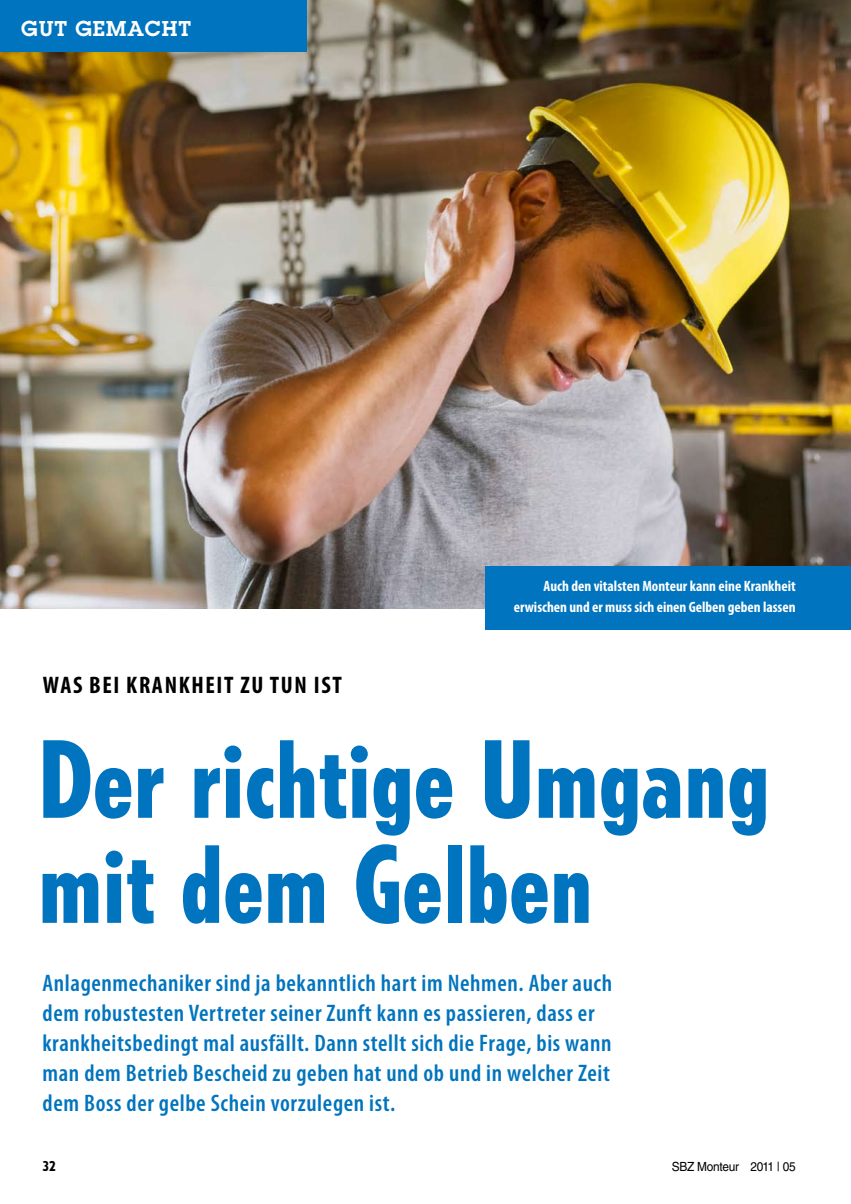
<style>
.page{position:relative;width:851px;height:1204px;background:#fff}
.page>*{position:absolute;margin:0;border:0;box-sizing:border-box;transform-origin:0 0}
.t1{font:800 condensed 105px/105px "Tempo Std";color:#0074be}
.t2{font:600 condensed 24px/30px "Myriad Pro";letter-spacing:.025em;color:#0074be}
.t3{font:700 condensed 24px "Myriad Pro";letter-spacing:.07em;color:#000}
.t4{font:600 21px "Lubalin Graph Std";letter-spacing:.05em;color:#fff}
.t5{font:700 condensed 15px/21px "Myriad Pro";color:#fff;text-align:right}
.t6{font:800 condensed 13.5px "Tempo Std";color:#000}
.t7{font:12.6px "Helvetica LT Std";letter-spacing:-.02em;color:#000;scale:.94 1}
</style>
<div class="page">
<img style="left:0;top:0;width:850px;height:608px">
<div style="left:0;top:0;width:306px;height:51px;background:#0074be"></div>
<div style="left:485px;top:566px;width:365px;height:63px;background:#0074be"></div>
<p class="t4" style="left:21px;top:15px;width:171px">GUT GEMACHT</p>
<p class="t3" style="left:43px;top:670px;width:300px">Was bei Krankheit zu tun ist</p>
<p class="t5" style="left:513px;top:575px;width:283px">Auch den vitalsten Monteur kann eine Krankheit erwischen und er muss sich einen Gelben geben lassen</p>
<h1 class="t1" style="left:38px;top:726px;width:732px">Der richtige Umgang mit dem Gelben</h1>
<p class="t2" style="left:43px;top:967px;width:571px">Anlagenmechaniker sind ja bekanntlich hart im Nehmen. Aber auch dem robustesten Vertreter seiner Zunft kann es passieren, dass er krankheitsbedingt mal ausfällt. Dann stellt sich die Frage, bis wann man dem Betrieb Bescheid zu geben hat und ob und in welcher Zeit dem Boss der gelbe Schein vorzulegen ist.</p>
<p class="t6" style="left:43px;top:1157px;width:14px">32</p>
<p class="t7" style="left:671px;top:1158px;width:133px">SBZ Monteur 2011 | 05</p>
</div>
